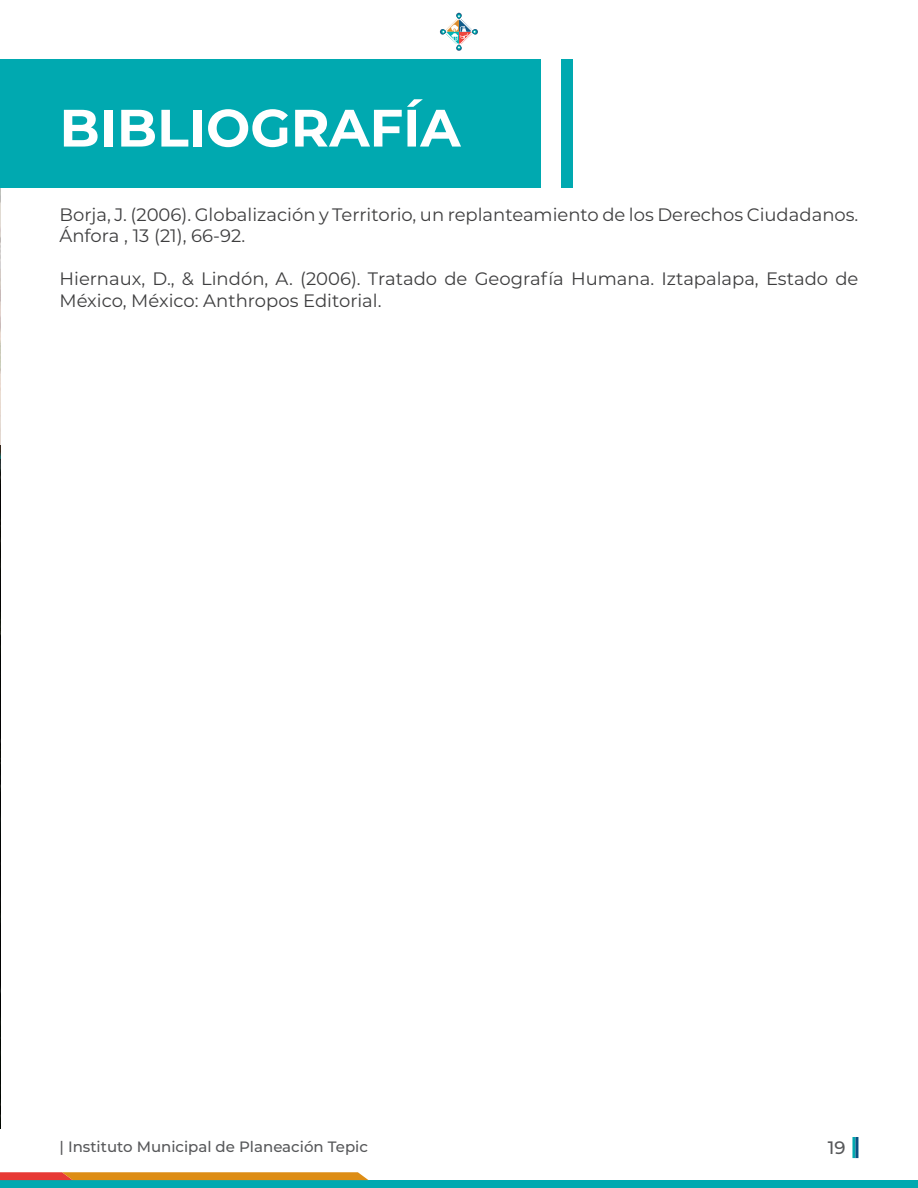
<style>
.page{position:relative;width:918px;height:1188px;background:#fff}
.page>*{position:absolute;margin:0;border:0;box-sizing:border-box;transform-origin:0 0}
.t1{font:700 52.5px "Montserrat";color:#fff}
.t2{font:18px/21.6px "Montserrat";color:#3e3e3f}
.t3{font:500 18px "Montserrat";color:#57585a}
.t4{font:500 15px "Montserrat";color:#57585a}
</style>
<div class="page">
<svg style="left:440px;top:13px;width:38px;height:38px"></svg>
<hr style="left:852px;top:1137px;width:3px;height:21px;background:#00a9b0">
<hr style="left:855px;top:1137px;width:3px;height:21px;background:#095283">
<div style="left:0;top:1180px;width:918px;height:8px;background:#00a9b0"></div>
<svg style="left:0;top:1172px;width:368px;height:8px;background:#e08325"></svg>
<img style="left:0;top:553px;width:1px;height:576px">
<img style="left:0;top:188px;width:1px;height:259px">
<svg style="left:0;top:447px;width:1px;height:106px"></svg>
<div style="left:0;top:60px;width:541px;height:128px;background:#00a9b0"></div>
<div style="left:562px;top:60px;width:11px;height:128px;background:#00a9b0"></div>
<p class="t1" style="left:60px;top:90px;width:403px">BIBLIOGRAFÍA</p>
<p class="t2" style="left:60px;top:203px;width:800px">Borja, J. (2006). Globalización y Territorio, un replanteamiento de los Derechos Ciudadanos.<br>Ánfora , 13 (21), 66-92.</p>
<p class="t2" style="left:60px;top:268px;width:800px">Hiernaux, D., &amp; Lindón, A. (2006). Tratado de Geografía Humana. Iztapalapa, Estado de<br>México, México: Anthropos Editorial.</p>
<p class="t4" style="left:60px;top:1136px;width:310px">| Instituto Municipal de Planeación Tepic</p>
<p class="t3" style="left:828px;top:1135px;width:19px">19</p>
</div>
